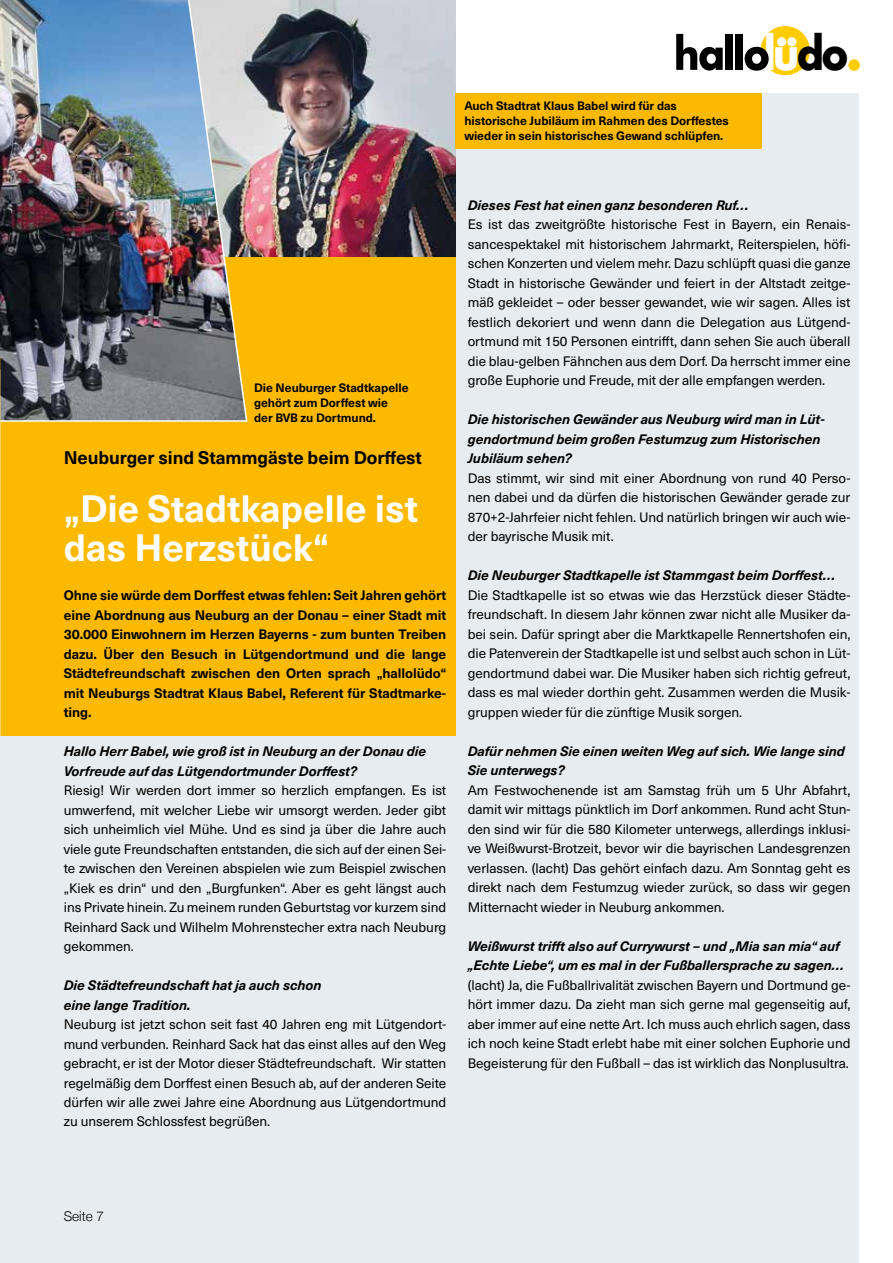
<style>
.page{position:relative;width:893px;height:1263px;background:#fff}
.page>*{position:absolute;margin:0;border:0;box-sizing:border-box;transform-origin:0 0}
.t1{font:700 51px "Futura PT";color:#fff;scale:.89 1}
.t2{font:700 37.5px/39px "Neue Haas Unica W1 G";letter-spacing:-.005em;color:#fff}
.t3{font:700 18px "Neue Haas Unica W1 G";letter-spacing:-.005em;color:#000}
.t4{font:13.5px/19.5px "Neue Haas Unica W1 G";letter-spacing:-.005em;color:#000;text-align:justify}
.t5{font:italic 700 13.5px/19.5px "Neue Haas Unica W1 G";letter-spacing:-.005em;color:#000}
.t6{font:700 13.5px/19.5px "Neue Haas Unica W1 G";letter-spacing:-.005em;color:#000;text-align:justify}
.t7{font:300 13.5px "Helvetica Neue";color:#000}
.t8{font:700 12px/15px "Neue Haas Unica W1 G";letter-spacing:-.005em;color:#000}
.s1{color:#000}
</style>
<div class="page">
<div style="left:0;top:94px;width:859px;height:1169px;background:#e7ecf0"></div>
<div style="left:0;top:0;width:455px;height:736px;background:#fbba00"></div>
<img style="left:248px;top:0;width:207px;height:257px">
<div style="left:848px;top:59px;width:12px;height:12px;background:#fc0;border-radius:50%"></div>
<div style="left:761px;top:26px;width:49px;height:49px;background:#fc0;border-radius:50%"></div>
<svg style="left:676px;top:34px;width:47px;height:37px"></svg>
<div style="left:725px;top:34px;width:8px;height:36px;background:#000"></div>
<div style="left:735px;top:34px;width:7px;height:36px;background:#000"></div>
<svg style="left:745px;top:47px;width:24px;height:24px"></svg>
<div style="left:777px;top:37px;width:9px;height:9px;background:#fff;border-radius:50%"></div>
<div style="left:787px;top:37px;width:9px;height:9px;background:#fff;border-radius:50%"></div>
<img style="left:0;top:0;width:248px;height:422px">
<div style="left:455px;top:94px;width:306px;height:55px;background:#fbba00"></div>
<p class="t8" style="left:464px;top:97px;width:266px">Auch Stadtrat Klaus Babel wird für das historische Jubiläum im Rahmen des Dorffestes wieder in sein historisches Gewand schlüpfen.</p>
<h1 class="t1" style="left:764px;top:20px;width:97px">lu<span class="s1">do</span></h1>
<p class="t8" style="left:254px;top:379px;width:156px">Die Neuburger Stadtkapelle gehört zum Dorffest wie der BVB zu Dortmund.</p>
<h3 class="t3" style="left:64px;top:443px;width:360px">Neuburger sind Stammgäste beim Dorffest</h3>
<h2 class="t2" style="left:64px;top:487px;width:356px">„Die Stadtkapelle ist das Herzstück“</h2>
<p class="t6" style="left:64px;top:585px;width:384px">Ohne sie würde dem Dorffest etwas fehlen: Seit Jahren gehört eine Abordnung aus Neuburg an der Donau – einer Stadt mit 30.000 Einwohnern im Herzen Bayerns - zum bunten Treiben dazu. Über den Besuch in Lütgendortmund und die lange Städtefreundschaft zwischen den Orten sprach „hallolüdo“ mit Neuburgs Stadtrat Klaus Babel, Referent für Stadtmarke&shy;ting.</p>
<p class="t5" style="left:64px;top:741px;width:364px">Hallo Herr Babel, wie groß ist in Neuburg an der Donau die<br>Vorfreude auf das Lütgendortmunder Dorffest?</p>
<p class="t4" style="left:64px;top:780px;width:384px">Riesig! Wir werden dort immer so herzlich empfangen. Es ist umwerfend, mit welcher Liebe wir umsorgt werden. Jeder gibt sich unheimlich viel Mühe. Und es sind ja über die Jahre auch viele gute Freundschaften entstanden, die sich auf der einen Sei&shy;te zwischen den Vereinen abspielen wie zum Beispiel zwischen „Kiek es drin“ und den „Burgfunken“. Aber es geht längst auch ins Private hinein. Zu meinem runden Geburtstag vor kurzem sind Reinhard Sack und Wilhelm Mohrenstecher extra nach Neuburg gekommen.</p>
<p class="t5" style="left:64px;top:974px;width:259px">Die Städtefreundschaft hat ja auch schon eine lange Tradition.</p>
<p class="t4" style="left:64px;top:1014px;width:384px">Neuburg ist jetzt schon seit fast 40 Jahren eng mit Lütgendort&shy;mund verbunden. Reinhard Sack hat das einst alles auf den Weg gebracht, er ist der Motor dieser Städtefreundschaft. Wir statten regelmäßig dem Dorffest einen Besuch ab, auf der anderen Seite dürfen wir alle zwei Jahre eine Abordnung aus Lütgendortmund zu unserem Schlossfest begrüßen.</p>
<p class="t5" style="left:468px;top:194px;width:282px">Dieses Fest hat einen ganz besonderen Ruf…</p>
<p class="t4" style="left:468px;top:214px;width:384px">Es ist das zweitgrößte historische Fest in Bayern, ein Renais&shy;sancespektakel mit historischem Jahrmarkt, Reiterspielen, höfi&shy;schen Konzerten und vielem mehr. Dazu schlüpft quasi die ganze Stadt in historische Gewänder und feiert in der Altstadt zeitge&shy;mäß gekleidet – oder besser gewandet, wie wir sagen. Alles ist festlich dekoriert und wenn dann die Delegation aus Lütgend&shy;ortmund mit 150 Personen eintrifft, dann sehen Sie auch überall die blau-gelben Fähnchen aus dem Dorf. Da herrscht immer eine große Euphorie und Freude, mit der alle empfangen werden.</p>
<p class="t5" style="left:468px;top:409px;width:358px">Die historischen Gewänder aus Neuburg wird man in Lüt&shy;gendortmund beim großen Festumzug zum Historischen<br>Jubiläum sehen?</p>
<p class="t4" style="left:468px;top:468px;width:384px">Das stimmt, wir sind mit einer Abordnung von rund 40 Perso&shy;nen dabei und da dürfen die historischen Gewänder gerade zur 870+2-Jahrfeier nicht fehlen. Und natürlich bringen wir auch wie&shy;der bayrische Musik mit.</p>
<p class="t5" style="left:468px;top:565px;width:369px">Die Neuburger Stadtkapelle ist Stammgast beim Dorffest…</p>
<p class="t4" style="left:468px;top:584px;width:384px">Die Stadtkapelle ist so etwas wie das Herzstück dieser Städte&shy;freundschaft. In diesem Jahr können zwar nicht alle Musiker da&shy;bei sein. Dafür springt aber die Marktkapelle Rennertshofen ein, die Patenverein der Stadtkapelle ist und selbst auch schon in Lüt&shy;gendortmund dabei war. Die Musiker haben sich richtig gefreut, dass es mal wieder dorthin geht. Zusammen werden die Musik&shy;gruppen wieder für die zünftige Musik sorgen.</p>
<p class="t5" style="left:468px;top:740px;width:379px">Dafür nehmen Sie einen weiten Weg auf sich. Wie lange sind<br>Sie unterwegs?</p>
<p class="t4" style="left:468px;top:779px;width:384px">Am Festwochenende ist am Samstag früh um 5 Uhr Abfahrt, damit wir mittags pünktlich im Dorf ankommen. Rund acht Stun&shy;den sind wir für die 580 Kilometer unterwegs, allerdings inklusi&shy;ve Weißwurst-Brotzeit, bevor wir die bayrischen Landesgrenzen verlassen. (lacht) Das gehört einfach dazu. Am Sonntag geht es direkt nach dem Festumzug wieder zurück, so dass wir gegen Mitternacht wieder in Neuburg ankommen.</p>
<p class="t5" style="left:468px;top:935px;width:378px">Weißwurst trifft also auf Currywurst – und „Mia san mia“ auf „Echte Liebe“, um es mal in der Fußballersprache zu sagen…</p>
<p class="t4" style="left:468px;top:974px;width:384px">(lacht) Ja, die Fußballrivalität zwischen Bayern und Dortmund ge&shy;hört immer dazu. Da zieht man sich gerne mal gegenseitig auf, aber immer auf eine nette Art. Ich muss auch ehrlich sagen, dass ich noch keine Stadt erlebt habe mit einer solchen Euphorie und Begeisterung für den Fußball – das ist wirklich das Nonplusultra.</p>
<p class="t7" style="left:64px;top:1205px;width:42px">Seite 7</p>
</div>
